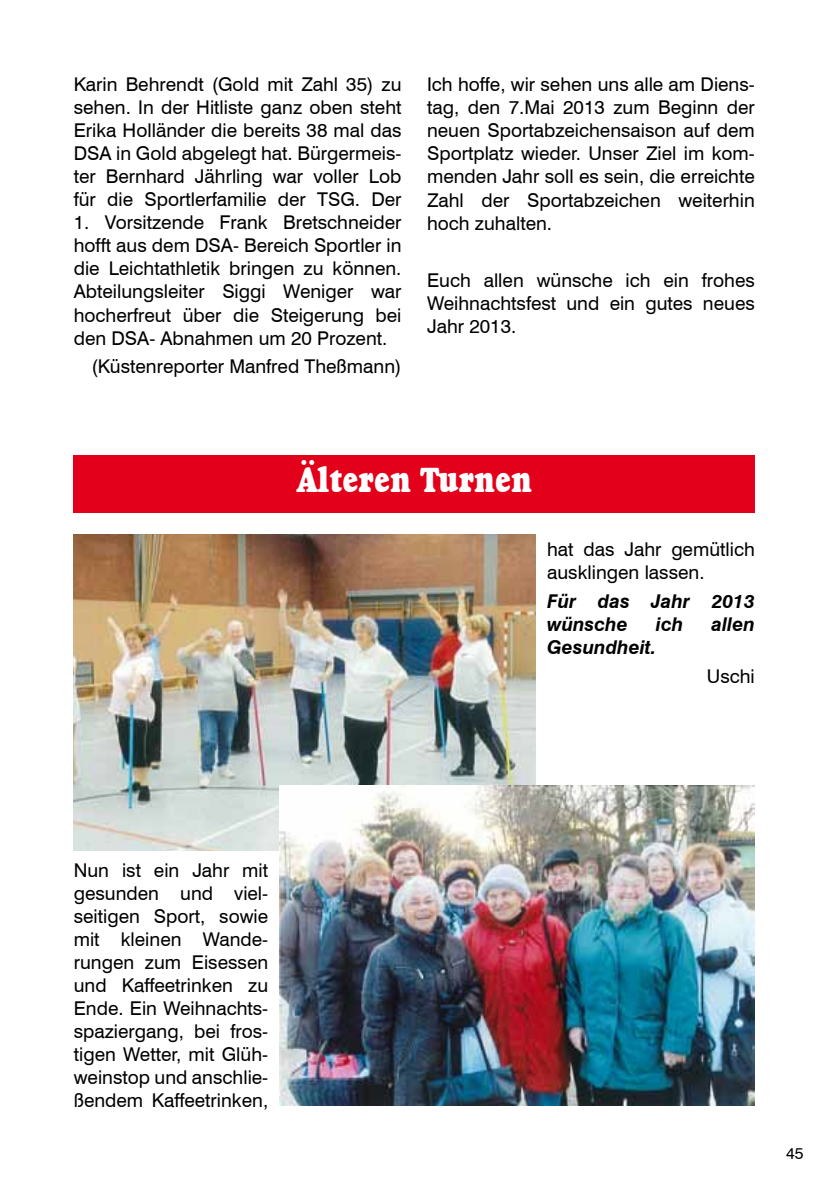
<style>
.page{position:relative;width:840px;height:1191px;background:#fff}
.page>*{position:absolute;margin:0;border:0;box-sizing:border-box;transform-origin:0 0}
.t1{font:condensed 36px "Goudy Heavyface BT";color:#fff}
.t2{font:19px/23px "Swiss 721 BT";color:#000;text-align:justify}
.t3{font:italic 700 19px/23px "Swiss 721 BT";color:#000}
.t4{font:16px "Swiss 721 BT";color:#000}
</style>
<div class="page">
<div style="left:74px;top:455px;width:680px;height:58px;background:#e2001a"></div>
<img style="left:74px;top:534px;width:461px;height:317px">
<img style="left:279px;top:785px;width:475px;height:321px">
<p class="t2" style="left:74px;top:73px;width:329px">Karin Behrendt (Gold mit Zahl 35) zu sehen. In der Hitliste ganz oben steht Erika Holländer die bereits 38 mal das DSA in Gold abgelegt hat. Bürgermeis&shy;ter Bernhard Jährling war voller Lob für die Sportlerfamilie der TSG. Der</p>
<p class="t2" style="left:74px;top:211px;width:329px">1. Vorsitzende Frank Bretschneider hofft aus dem DSA- Bereich Sportler in die Leichtathletik bringen zu können.<br>Abteilungsleiter Siggi Weniger war hocherfreut über die Steigerung bei den DSA- Abnahmen um 20 Prozent.</p>
<p class="t2" style="left:91px;top:355px;width:311px">(Küstenreporter Manfred Theßmann)</p>
<p class="t2" style="left:427px;top:73px;width:329px">Ich hoffe, wir sehen uns alle am Diens&shy;tag, den 7.Mai 2013 zum Beginn der neuen Sportabzeichensaison auf dem Sportplatz wieder. Unser Ziel im kom&shy;menden Jahr soll es sein, die erreichte Zahl der Sportabzeichen weiterhin hoch zuhalten.</p>
<p class="t2" style="left:427px;top:268px;width:329px">Euch allen wünsche ich ein frohes Weihnachtsfest und ein gutes neues Jahr 2013.</p>
<h1 class="t1" style="left:297px;top:458px;width:236px">Älteren Turnen</h1>
<p class="t2" style="left:547px;top:538px;width:209px">hat das Jahr gemütlich ausklingen lassen.</p>
<p class="t3" style="left:547px;top:589px;width:209px">Für das Jahr 2013 wünsche</p>
<p class="t3" style="left:655px;top:612px;width:29px">ich</p>
<p class="t3" style="left:711px;top:612px;width:45px">allen</p>
<p class="t3" style="left:547px;top:635px;width:111px">Gesundheit.</p>
<p class="t2" style="left:706px;top:664px;width:49px">Uschi</p>
<p class="t2" style="left:74px;top:858px;width:196px">Nun ist ein Jahr mit gesunden und viel&shy;seitigen Sport, sowie mit kleinen Wande&shy;rungen zum Eisessen und Kaffeetrinken zu Ende. Ein Weihnachts&shy;spaziergang, bei fros&shy;tigen Wetter, mit Glüh&shy;weinstop und anschlie&shy;ßendem Kaffeetrinken,</p>
<p class="t4" style="left:785px;top:1143px;width:19px">45</p>
</div>
